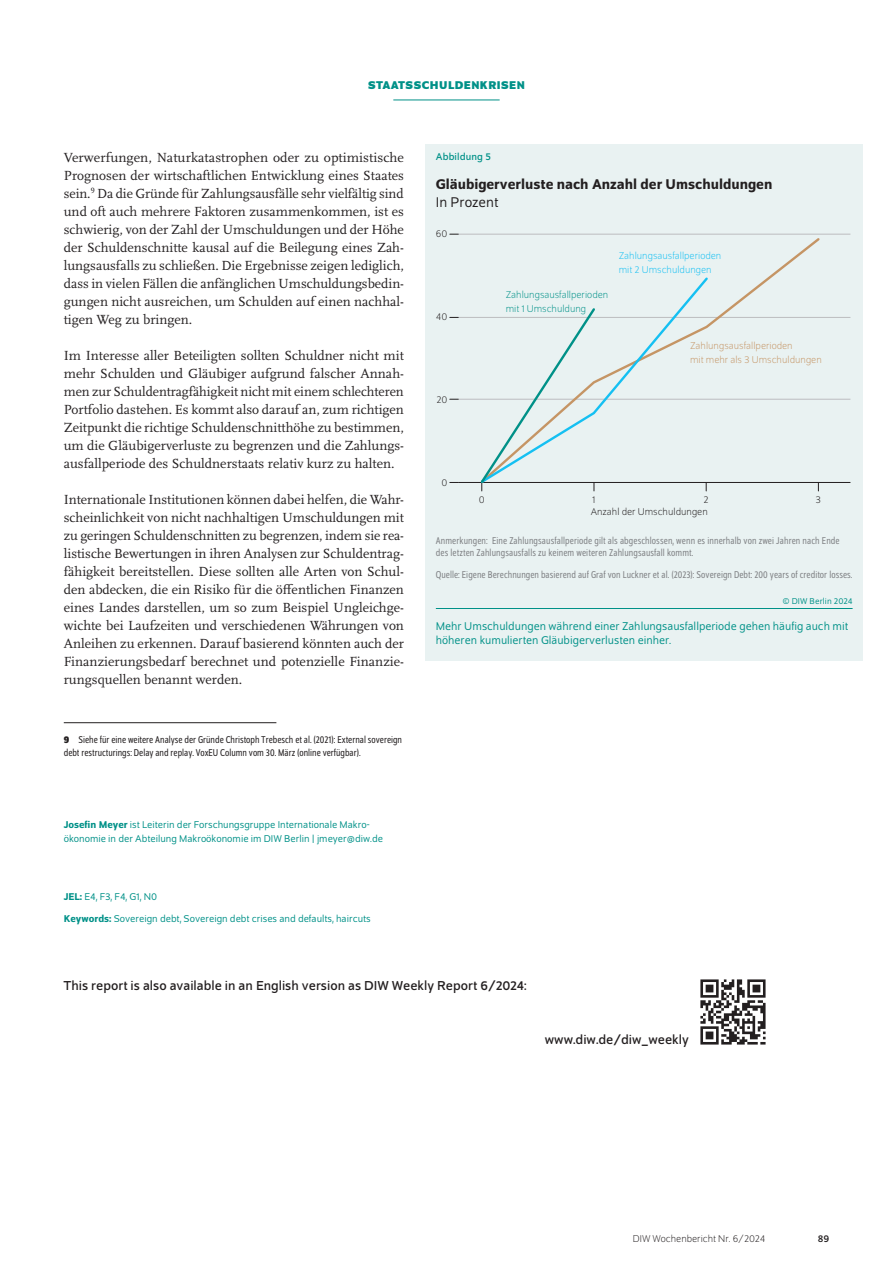
<style>
.page{position:relative;width:893px;height:1263px;background:#fff}
.page>*{position:absolute;margin:0;border:0;box-sizing:border-box;transform-origin:0 0}
.t1{font:500 15px "Schumpeter";color:#231f20}
.t2{font:15px "Schumpeter Blond";color:#231f20}
.t3{font:13.8px/18px "Scala Pro";color:#231f20;text-align:justify}
.t4{font:13.8px "Schumpeter";color:#231f20}
.t5{font:12px/13.5px "Schumpeter Blond";color:#009188}
.t6{font:700 12px "Schumpeter";color:#009188}
.t7{font:semi-condensed 10.5px/12.8px "Schumpeter Blond";letter-spacing:.01em;color:#808285}
.t8{font:10.5px/22px "Schumpeter Blond";color:#009188}
.t9{font:semi-condensed 10.5px/13.5px "Schumpeter Blond";color:#231f20}
.t10{font:300 10.5px "Schumpeter";color:#231f20}
.t11{font:300 10.5px/13.5px "Schumpeter";color:#c59565}
.t12{font:300 10.5px/13.5px "Schumpeter";color:#15c0f2}
.t13{font:300 10.5px/13.5px "Schumpeter";color:#009188}
.t14{font:10.5px "Schumpeter";letter-spacing:.01em;color:#009188}
.t15{font:10.5px "Schumpeter";color:#231f20}
.t16{font:9px "Schumpeter Blond";letter-spacing:.01em;color:#009188}
.s1{font-family:"Schumpeter";font-weight:700}
.s2{font-family:"Schumpeter";font-weight:500}
</style>
<div class="page">
<hr style="left:393px;top:100px;width:107px;height:1px;background:#009188">
<hr style="left:64px;top:722px;width:212px;height:1px;background:#231f20">
<div style="left:425px;top:144px;width:438px;height:517px;background:#e9f2f2"></div>
<hr style="left:458px;top:399px;width:392px;height:1px;background:#bcbdc0">
<hr style="left:458px;top:317px;width:392px;height:1px;background:#bcbdc0">
<hr style="left:458px;top:234px;width:392px;height:1px;background:#bcbdc0">
<hr style="left:458px;top:482px;width:392px;height:1px;background:#231f20">
<svg style="left:710px;top:238px;width:112px;height:247px"></svg>
<svg style="left:597px;top:277px;width:113px;height:208px"></svg>
<svg style="left:479px;top:308px;width:118px;height:183px"></svg>
<hr style="left:436px;top:608px;width:417px;height:1px;background:#009188">
<img style="left:700px;top:979px;width:66px;height:66px">
<p class="t6" style="left:368px;top:79px;width:17px">STAATSSCHULDENKRISEN</p>
<p class="t3" style="left:64px;top:148px;width:342px">Verwerfungen, Naturkatastrophen oder zu optimistische Prognosen der wirtschaftlichen Entwicklung eines Staates sein.<sup>9</sup> Da die Gründe für Zahlungsausfälle sehr vielfältig sind und oft auch mehrere Faktoren zusammenkommen, ist es schwierig, von der Zahl der Umschuldungen und der Höhe der Schuldenschnitte kausal auf die Beilegung eines Zah&shy;lungsausfalls zu schließen. Die Ergebnisse zeigen lediglich, dass in vielen Fällen die anfänglichen Umschuldungsbedin&shy;gungen nicht ausreichen, um Schulden auf einen nachhal&shy;tigen Weg zu bringen.</p>
<p class="t3" style="left:64px;top:346px;width:342px">Im Interesse aller Beteiligten sollten Schuldner nicht mit mehr Schulden und Gläubiger aufgrund falscher Annah&shy;men zur Schuldentragfähigkeit nicht mit einem schlechteren Portfolio dastehen. Es kommt also darauf an, zum richtigen Zeitpunkt die richtige Schuldenschnitthöhe zu bestimmen, um die Gläubigerverluste zu begrenzen und die Zahlungs&shy;ausfallperiode des Schuldnerstaats relativ kurz zu halten.</p>
<p class="t3" style="left:64px;top:490px;width:342px">Internationale Institutionen können dabei helfen, die Wahr&shy;scheinlichkeit von nicht nachhaltigen Umschuldungen mit zu geringen Schuldenschnitten zu begrenzen, indem sie rea&shy;listische Bewertungen in ihren Analysen zur Schuldentrag&shy;fähigkeit bereitstellen. Diese sollten alle Arten von Schul&shy;den abdecken, die ein Risiko für die öffentlichen Finanzen eines Landes darstellen, um so zum Beispiel Ungleichge&shy;wichte bei Laufzeiten und verschiedenen Währungen von Anleihen zu erkennen. Darauf basierend könnten auch der Finanzierungsbedarf berechnet und potenzielle Finanzie&shy;rungsquellen benannt werden.</p>
<p class="t9" style="left:64px;top:733px;width:340px"><span class="s1">9</span> Siehe für eine weitere Analyse der Gründe Christoph Trebesch et al. (2021): External sovereign debt restructurings: Delay and replay. VoxEU Column vom 30. März (online verfügbar).</p>
<p class="t8" style="left:64px;top:818px;width:321px;line-height:13.5px"><span class="s2">Josefin Meyer</span> ist Leiterin der Forschungsgruppe Internationale Makro&shy;ökonomie in der Abteilung Makroökonomie im DIW Berlin | jmeyer@diw.de</p>
<p class="t8" style="left:64px;top:886px;width:309px"><span class="s2">JEL:</span> E4, F3, F4, G1, N0<br><span class="s2">Keywords:</span> Sovereign debt, Sovereign debt crises and defaults, haircuts</p>
<p class="t14" style="left:436px;top:151px;width:57px">Abbildung 5</p>
<p class="t1" style="left:436px;top:176px;width:338px">Gläubigerverluste nach Anzahl der Umschuldungen</p>
<p class="t2" style="left:436px;top:194px;width:64px">In Prozent</p>
<p class="t10" style="left:436px;top:229px;width:13px">60</p>
<p class="t10" style="left:436px;top:312px;width:13px">40</p>
<p class="t10" style="left:436px;top:394px;width:13px">20</p>
<p class="t10" style="left:441px;top:477px;width:7px">0</p>
<p class="t13" style="left:506px;top:288px;width:104px">Zahlungsausfallperioden mit 1 Umschuldung</p>
<p class="t12" style="left:619px;top:249px;width:104px">Zahlungsausfallperioden mit 2 Umschuldungen</p>
<p class="t11" style="left:690px;top:339px;width:133px">Zahlungsausfallperioden<br>mit mehr als 3 Umschuldungen</p>
<p class="t10" style="left:479px;top:494px;width:7px">0</p>
<p class="t10" style="left:592px;top:494px;width:5px">1</p>
<p class="t10" style="left:703px;top:494px;width:7px">2</p>
<p class="t10" style="left:815px;top:494px;width:7px">3</p>
<p class="t10" style="left:591px;top:506px;width:119px">Anzahl der Umschuldungen</p>
<p class="t7" style="left:436px;top:534px;width:405px">Anmerkungen: Eine Zahlungsausfallperiode gilt als abgeschlossen, wenn es innerhalb von zwei Jahren nach Ende des letzten Zahlungsausfalls zu keinem weiteren Zahlungsausfall kommt.</p>
<p class="t7" style="left:436px;top:568px;width:418px">Quelle: Eigene Berechnungen basierend auf Graf von Luckner et al. (2023): Sovereign Debt: 200 years of creditor losses.</p>
<p class="t16" style="left:782px;top:597px;width:72px">© DIW Berlin 2024</p>
<p class="t5" style="left:436px;top:620px;width:414px">Mehr Umschuldungen während einer Zahlungsausfallperiode gehen häufig auch mit höheren kumulierten Gläubigerverlusten einher.</p>
<p class="t4" style="left:63px;top:979px;width:465px">This report is also available in an English version as DIW Weekly Report 6/2024:</p>
<p class="t4" style="left:545px;top:1033px;width:145px">www.diw.de/diw_weekly</p>
<p class="t10" style="left:633px;top:1234px;width:134px">DIW Wochenbericht Nr. 6/2024</p>
<p class="t15" style="left:818px;top:1233px;width:13px">89</p>
</div>
